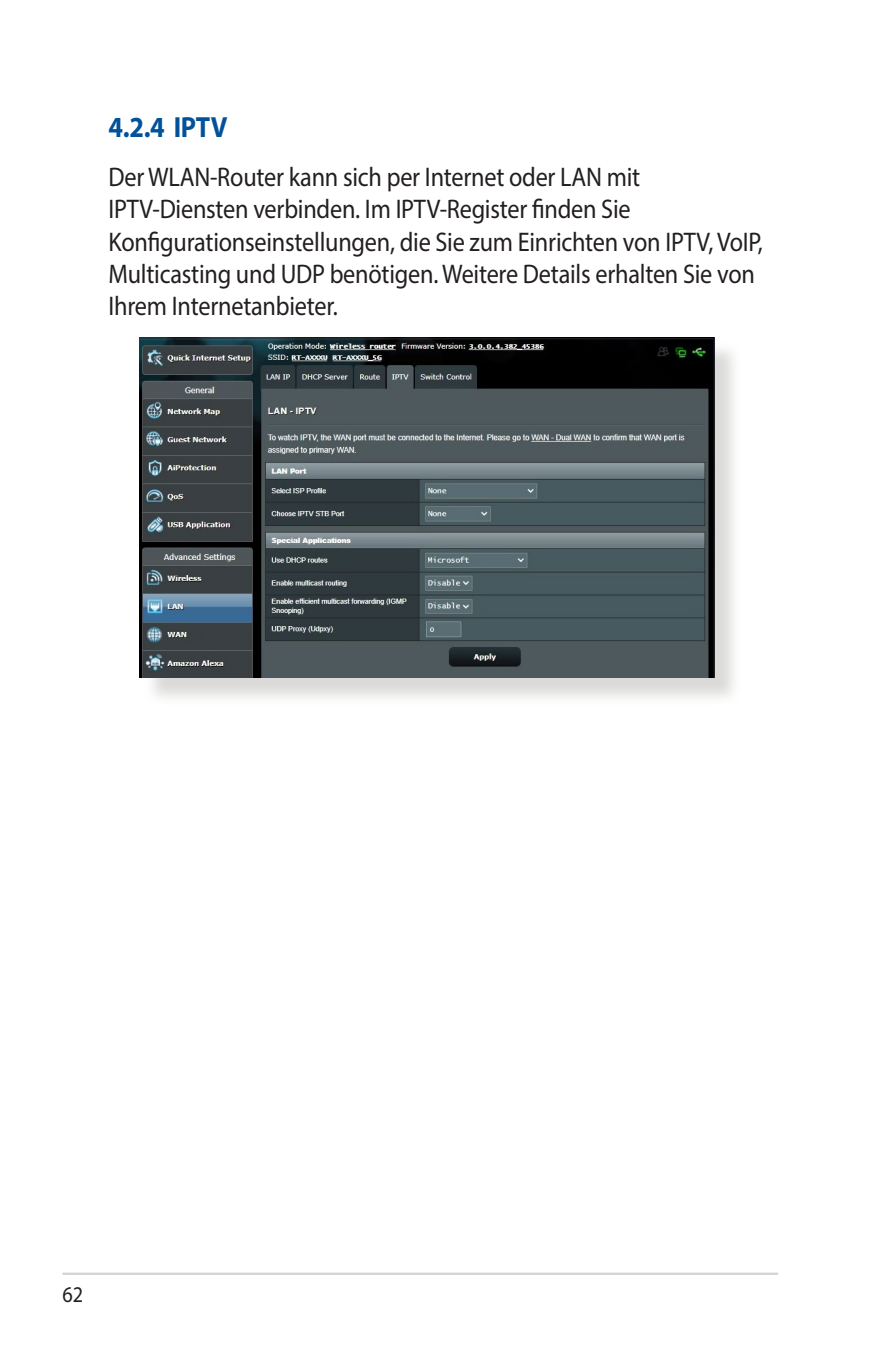
<style>
.page{position:relative;width:893px;height:1346px;background:#fff}
.page>*{position:absolute;margin:0;border:0;box-sizing:border-box;transform-origin:0 0}
.t1{font:700 29.25px "Myriad Pro";color:#01529a;scale:.9 1}
.t2{font:27px/32.4px "Myriad Pro";letter-spacing:-.01em;color:#231f20;scale:.9 1}
.t3{font:22.5px "Myriad";color:#231f20;scale:.9 1}
</style>
<div class="page">
<hr style="left:63px;top:1272px;width:715px;height:3px;background:#d1d2d4">
<div style="left:143px;top:341px;width:599px;height:364px;background:#cfcecb;opacity:.75"></div>
<img style="left:140px;top:338px;width:574px;height:340px">
<p class="t1" style="left:108px;top:108px;width:134px">4.2.4 IPTV</p>
<p class="t2" style="left:108px;top:160px;width:728px">Der WLAN-Router kann sich per Internet oder LAN mit IPTV-Diensten verbinden. Im IPTV-Register finden Sie Konfigurationseinstellungen, die Sie zum Einrichten von IPTV, VoIP, Multicasting und UDP benötigen. Weitere Details erhalten Sie von Ihrem Internetanbieter.</p>
<p class="t3" style="left:63px;top:1283px;width:24px">62</p>
</div>
